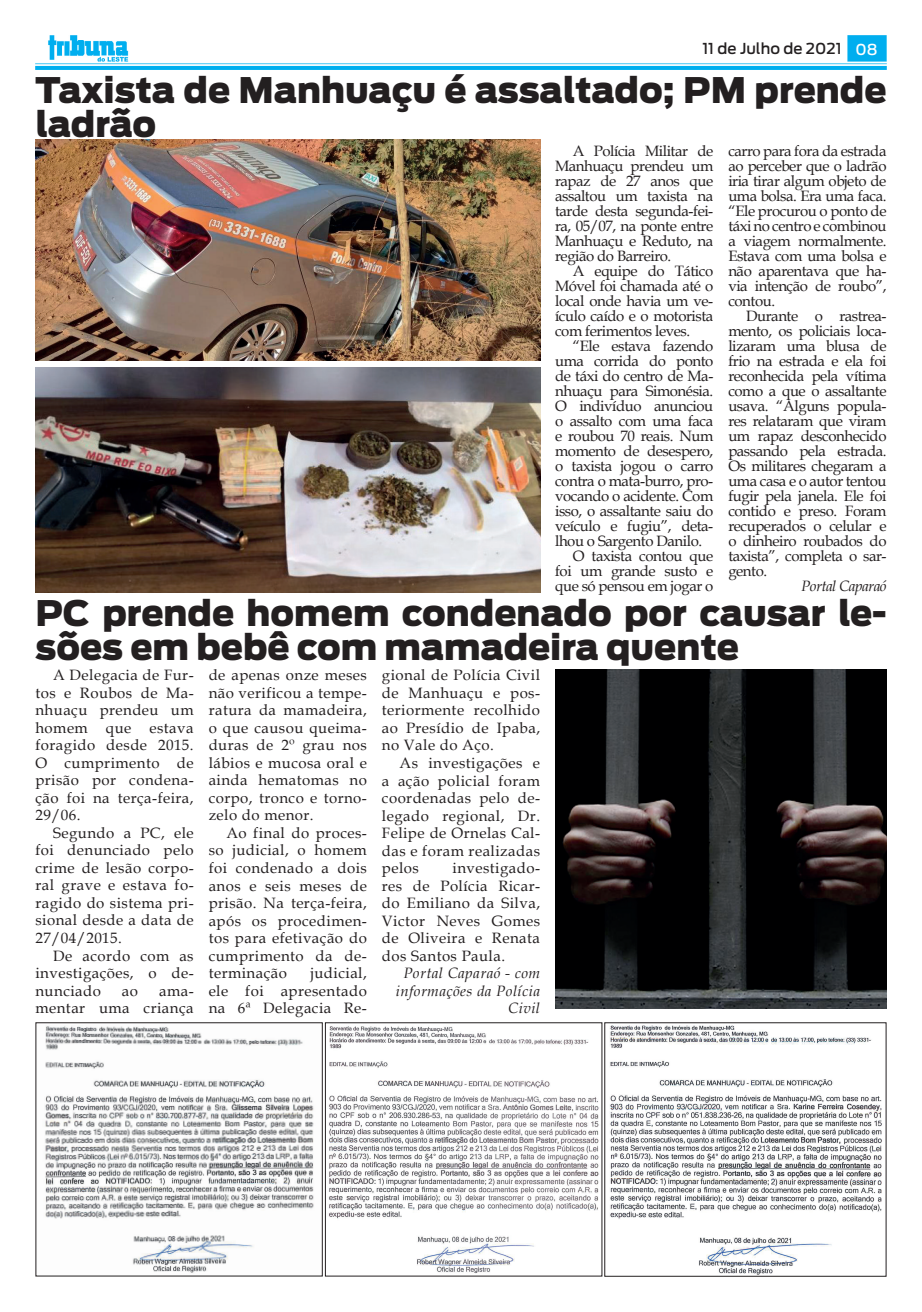
<style>
.page{position:relative;width:922px;height:1312px;background:#fff}
.page>*{position:absolute;margin:0;border:0;box-sizing:border-box;transform-origin:0 0}
.t1{font:900 35px/33.8px "Antenna";color:#231f20}
.t2{font:15px/17.5px "Book Antiqua";letter-spacing:-.03em;color:#231f20;text-align:justify}
.t3{font:italic 15px/17.5px "Book Antiqua";letter-spacing:.03em;color:#231f20;text-align:right}
.t4{font:15px/17.5px "Book Antiqua";letter-spacing:.03em;color:#231f20;text-align:right}
.t5{font:500 15px "Antenna";color:#231f20}
.t6{font:italic 15px "Book Antiqua";letter-spacing:-.03em;color:#231f20}
.s1{color:#fff}
</style>
<div class="page">
<img style="left:35px;top:35px;width:851px;height:34px">
<img style="left:329px;top:1026px;width:270px;height:248px">
<img style="left:45px;top:1026px;width:269px;height:247px">
<img style="left:610px;top:1025px;width:272px;height:249px">
<img style="left:35px;top:139px;width:505px;height:221px">
<img style="left:35px;top:367px;width:505px;height:225px">
<img style="left:555px;top:669px;width:331px;height:339px">
<p class="t5" style="left:702px;top:40px;width:177px">11 de Julho de 2021 <span class="s1">08</span></p>
<h1 class="t1" style="left:35px;top:73px;width:852px">Taxista de Manhuaçu é assaltado; PM prende ladrão</h1>
<p class="t2" style="left:555px;top:142px;width:160px;line-height:15px;text-indent:18px">A Polícia Militar de Manhuaçu prendeu um rapaz de 27 anos que assaltou um taxista na tarde desta segunda-fei&shy;ra, 05/07, na ponte entre Manhuaçu e Reduto, na região do Barreiro.</p>
<p class="t2" style="left:555px;top:262px;width:160px;line-height:15px;text-indent:18px">A equipe do Tático Móvel foi chamada até o local onde havia um ve&shy;ículo caído e o motorista com ferimentos leves.</p>
<p class="t2" style="left:572px;top:336px;width:142px">“Ele estava fazendo</p>
<p class="t2" style="left:555px;top:351px;width:160px">uma corrida do ponto</p>
<p class="t2" style="left:555px;top:366px;width:160px">de táxi do centro de Ma-</p>
<p class="t2" style="left:555px;top:381px;width:160px">nhuaçu para Simonésia.</p>
<p class="t2" style="left:555px;top:396px;width:160px">O indivíduo anunciou</p>
<p class="t2" style="left:555px;top:411px;width:160px">o assalto com uma faca</p>
<p class="t2" style="left:555px;top:426px;width:160px">e roubou 70 reais. Num</p>
<p class="t2" style="left:555px;top:441px;width:160px">momento de desespero,</p>
<p class="t2" style="left:555px;top:456px;width:160px">o taxista jogou o carro</p>
<p class="t2" style="left:555px;top:471px;width:160px">contra o mata-burro, pro-</p>
<p class="t2" style="left:555px;top:486px;width:160px">vocando o acidente. Com</p>
<p class="t2" style="left:555px;top:501px;width:160px">isso, o assaltante saiu do</p>
<p class="t2" style="left:555px;top:516px;width:160px">veículo e fugiu”, deta-</p>
<p class="t2" style="left:555px;top:531px;width:149px">lhou o Sargento Danilo.</p>
<p class="t2" style="left:572px;top:546px;width:142px">O taxista contou que</p>
<p class="t2" style="left:555px;top:561px;width:160px">foi um grande susto e</p>
<p class="t2" style="left:555px;top:576px;width:160px">que só pensou em jogar o</p>
<p class="t2" style="left:728px;top:142px;width:160px;line-height:15px">carro para fora da estrada ao perceber que o ladrão iria tirar algum objeto de uma bolsa. Era uma faca. “Ele procurou o ponto de táxi no centro e combinou a viagem normalmente.<br>Estava com uma bolsa e não aparentava que ha&shy;via intenção de roubo”, contou.</p>
<p class="t2" style="left:728px;top:307px;width:160px;line-height:15px;text-indent:18px">Durante o rastrea&shy;mento, os policiais loca&shy;lizaram uma blusa de frio na estrada e ela foi reconhecida pela vítima como a que o assaltante usava. “Alguns popula&shy;res relataram que viram um rapaz desconhecido passando pela estrada.<br>Os militares chegaram a uma casa e o autor tentou fugir pela janela. Ele foi contido e preso. Foram recuperados o celular e o dinheiro roubados do taxista”, completa o sar&shy;gento.</p>
<p class="t6" style="left:800px;top:575px;width:87px">Portal Caparaó</p>
<h1 class="t1" style="left:35px;top:596px;width:852px">PC prende homem condenado por causar le&shy;sões em bebê com mamadeira quente</h1>
<p class="t2" style="left:35px;top:666px;width:160px;text-indent:18px">A Delegacia de Fur&shy;tos e Roubos de Ma&shy;nhuaçu prendeu um homem que estava foragido desde 2015.<br>O cumprimento de prisão por condena&shy;ção foi na terça-feira, 29/06.</p>
<p class="t2" style="left:35px;top:823px;width:160px;text-indent:18px">Segundo a PC, ele foi denunciado pelo crime de lesão corpo&shy;ral grave e estava fo&shy;ragido do sistema pri&shy;sional desde a data de 27/04/2015.</p>
<p class="t2" style="left:35px;top:946px;width:160px;text-indent:18px">De acordo com as investigações, o de&shy;nunciado</p>
<p class="t2" style="left:209px;top:666px;width:160px">de apenas onze meses não verificou a tempe&shy;ratura da mamadeira, o que causou queima&shy;duras de 2º grau nos lábios e mucosa oral e ainda hematomas no corpo, tronco e torno&shy;zelo do menor.</p>
<p class="t2" style="left:209px;top:823px;width:160px;text-indent:18px">Ao final do proces&shy;so judicial, o homem foi condenado a dois anos e seis meses de prisão. Na terça-feira, após os procedimen&shy;tos para efetivação do cumprimento da de&shy;terminação</p>
<p class="t2" style="left:382px;top:666px;width:160px">gional de Polícia Civil de Manhuaçu e pos&shy;teriormente recolhido ao Presídio de Ipaba, no Vale do Aço.</p>
<p class="t2" style="left:382px;top:753px;width:160px;text-indent:18px">As investigações e a ação policial foram coordenadas pelo de&shy;legado regional, Dr.<br>Felipe de Ornelas Cal&shy;das e foram realizadas pelos</p>
<p class="t2" style="left:382px;top:858px;width:160px;text-indent:71px">investigado&shy;res de Polícia Ricar&shy;do Emiliano da Silva, Victor Neves Gomes de Oliveira e Renata dos Santos Paula.</p>
<p class="t3" style="left:396px;top:963px;width:146px">Portal Caparaó - com informações da Polícia<br>Civil</p>
<p class="t2" style="left:209px;top:963px;width:160px;text-indent:102px">judicial, ele foi apresentado na 6ª Delegacia Re-</p>
<p class="t4" style="left:35px;top:981px;width:160px">ama-<br>mentar uma criança</p>
<p class="t2" style="left:122px;top:981px;width:18px">ao</p>
</div>
